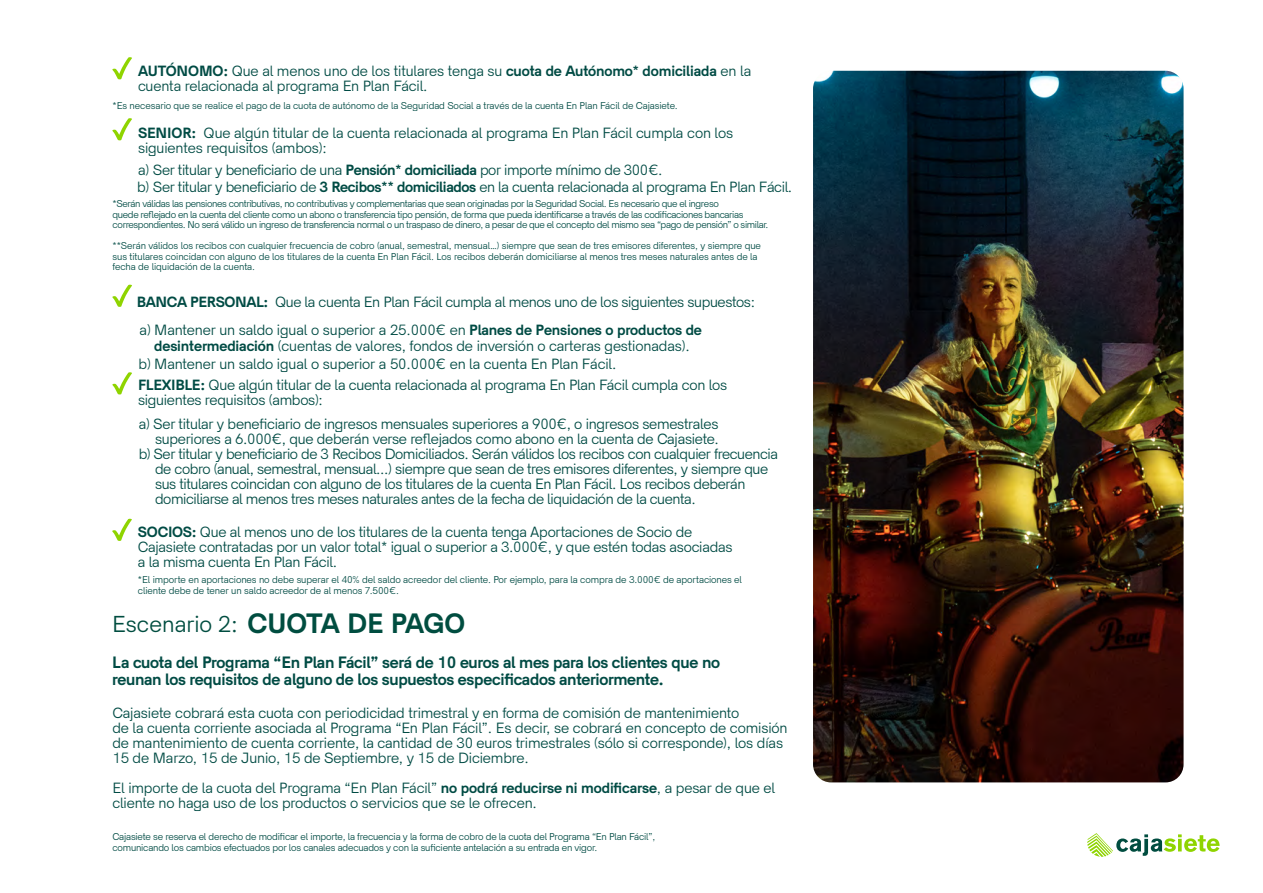
<style>
.page{position:relative;width:1263px;height:893px;background:#fff}
.page>*{position:absolute;margin:0;border:0;box-sizing:border-box;transform-origin:0 0}
.t1{font:21px "HK Guise";color:#004d40}
.t2{font:700 15px/16.5px "HK Guise";letter-spacing:-.02em;color:#004b44}
.t3{font:13.5px/15px "HK Guise";letter-spacing:-.02em;color:#004b44}
.t4{font:9px/10.8px "HK Guise";letter-spacing:-.02em;color:#004b44}
.t5{font:9px/10.5px "HK Guise";letter-spacing:-.04em;color:#004b44}
.s1{font-weight:700}
.s2{font-weight:700;font-size:25.5px}
</style>
<div class="page">
<svg style="left:1087px;top:833px;width:132px;height:24px"></svg>
<img style="left:813px;top:71px;width:370px;height:711px">
<svg style="left:112px;top:519px;width:20px;height:22px"></svg>
<svg style="left:112px;top:372px;width:20px;height:23px"></svg>
<svg style="left:112px;top:57px;width:20px;height:23px"></svg>
<svg style="left:112px;top:118px;width:20px;height:23px"></svg>
<svg style="left:112px;top:285px;width:20px;height:22px"></svg>
<p class="t3" style="left:138px;top:62px;width:615px"><span class="s1">AUTÓNOMO:</span> Que al menos uno de los titulares tenga su <span class="s1">cuota de Autónomo* domiciliada</span> en la cuenta relacionada al programa En Plan Fácil.</p>
<p class="t3" style="left:138px;top:124px;width:597px"><span class="s1">SENIOR:</span> Que algún titular de la cuenta relacionada al programa En Plan Fácil cumpla con los siguientes requisitos (ambos):</p>
<p class="t4" style="left:113px;top:99px;width:567px">*Es necesario que se realice el pago de la cuota de autónomo de la Seguridad Social a través de la cuenta En Plan Fácil de Cajasiete.</p>
<p class="t3" style="left:137px;top:161px;width:657px;line-height:17.5px">a) Ser titular y beneficiario de una <span class="s1">Pensión* domiciliada</span> por importe mínimo de 300€.<br>b) Ser titular y beneficiario de <span class="s1">3 Recibos** domiciliados</span> en la cuenta relacionada al programa En Plan Fácil.</p>
<p class="t5" style="left:113px;top:198px;width:657px">*Serán válidas las pensiones contributivas, no contributivas y complementarias que sean originadas por la Seguridad Social. Es necesario que el ingreso<br>quede reflejado en la cuenta del cliente como un abono o transferencia tipo pensión, de forma que pueda identificarse a través de las codificaciones bancarias correspondientes. No será válido un ingreso de transferencia normal o un traspaso de dinero, a pesar de que el concepto del mismo sea “pago de pensión” o similar.</p>
<p class="t4" style="left:113px;top:240px;width:650px">**Serán válidos los recibos con cualquier frecuencia de cobro (anual, semestral, mensual…) siempre que sean de tres emisores diferentes, y siempre que sus titulares coincidan con alguno de los titulares de la cuenta En Plan Fácil. Los recibos deberán domiciliarse al menos tres meses naturales antes de la fecha de liquidación de la cuenta.</p>
<p class="t3" style="left:137px;top:293px;width:620px"><span class="s1">BANCA PERSONAL:</span> Que la cuenta En Plan Fácil cumpla al menos uno de los siguientes supuestos:</p>
<p class="t3" style="left:140px;top:321px;width:564px;line-height:16.2px;text-align:center">a) Mantener un saldo igual o superior a 25.000€ en <span class="s1">Planes de Pensiones o productos de desintermediación</span> (cuentas de valores, fondos de inversión o carteras gestionadas).</p>
<p class="t3" style="left:139px;top:356px;width:479px">b) Mantener un saldo igual o superior a 50.000€ en la cuenta En Plan Fácil.</p>
<p class="t3" style="left:138px;top:376px;width:591px"><span class="s1">FLEXIBLE:</span> Que algún titular de la cuenta relacionada al programa En Plan Fácil cumpla con los siguientes requisitos (ambos):</p>
<p class="t3" style="left:139px;top:415px;width:581px">a) Ser titular y beneficiario de ingresos mensuales superiores a 900€, o ingresos semestrales</p>
<p class="t3" style="left:155px;top:430px;width:565px">superiores a 6.000€, que deberán verse reflejados como abono en la cuenta de Cajasiete.</p>
<p class="t3" style="left:139px;top:445px;width:641px">b) Ser titular y beneficiario de 3 Recibos Domiciliados. Serán válidos los recibos con cualquier frecuencia</p>
<p class="t3" style="left:155px;top:460px;width:615px">de cobro (anual, semestral, mensual...) siempre que sean de tres emisores diferentes, y siempre que</p>
<p class="t3" style="left:155px;top:475px;width:592px">sus titulares coincidan con alguno de los titulares de la cuenta En Plan Fácil. Los recibos deberán</p>
<p class="t3" style="left:155px;top:490px;width:542px">domiciliarse al menos tres meses naturales antes de la fecha de liquidación de la cuenta.</p>
<p class="t3" style="left:138px;top:523px;width:596px"><span class="s1">SOCIOS:</span> Que al menos uno de los titulares de la cuenta tenga Aportaciones de Socio de<br>Cajasiete contratadas por un valor total* igual o superior a 3.000€, y que estén todas asociadas a la misma cuenta En Plan Fácil.</p>
<p class="t4" style="left:138px;top:574px;width:606px">*El importe en aportaciones no debe superar el 40% del saldo acreedor del cliente. Por ejemplo, para la compra de 3.000€ de aportaciones el cliente debe de tener un saldo acreedor de al menos 7.500€.</p>
<h1 class="t1" style="left:112px;top:607px;width:355px">Escenario 2: <span class="s2">CUOTA DE PAGO</span></h1>
<p class="t2" style="left:112px;top:653px;width:609px">La cuota del Programa “En Plan Fácil” será de 10 euros al mes para los clientes que no reunan los requisitos de alguno de los supuestos especificados anteriormente.</p>
<p class="t3" style="left:112px;top:704px;width:677px">Cajasiete cobrará esta cuota con periodicidad trimestral y en forma de comisión de mantenimiento<br>de la cuenta corriente asociada al Programa “En Plan Fácil”. Es decir, se cobrará en concepto de comisión de mantenimiento de cuenta corriente, la cantidad de 30 euros trimestrales (sólo si corresponde), los días 15 de Marzo, 15 de Junio, 15 de Septiembre, y 15 de Diciembre.</p>
<p class="t3" style="left:112px;top:779px;width:664px">El importe de la cuota del Programa “En Plan Fácil” <span class="s1">no podrá reducirse ni modificarse</span>, a pesar de que el cliente no haga uso de los productos o servicios que se le ofrecen.</p>
<p class="t4" style="left:112px;top:830px;width:544px">Cajasiete se reserva el derecho de modificar el importe, la frecuencia y la forma de cobro de la cuota del Programa “En Plan Fácil”, comunicando los cambios efectuados por los canales adecuados y con la suficiente antelación a su entrada en vigor.</p>
</div>
